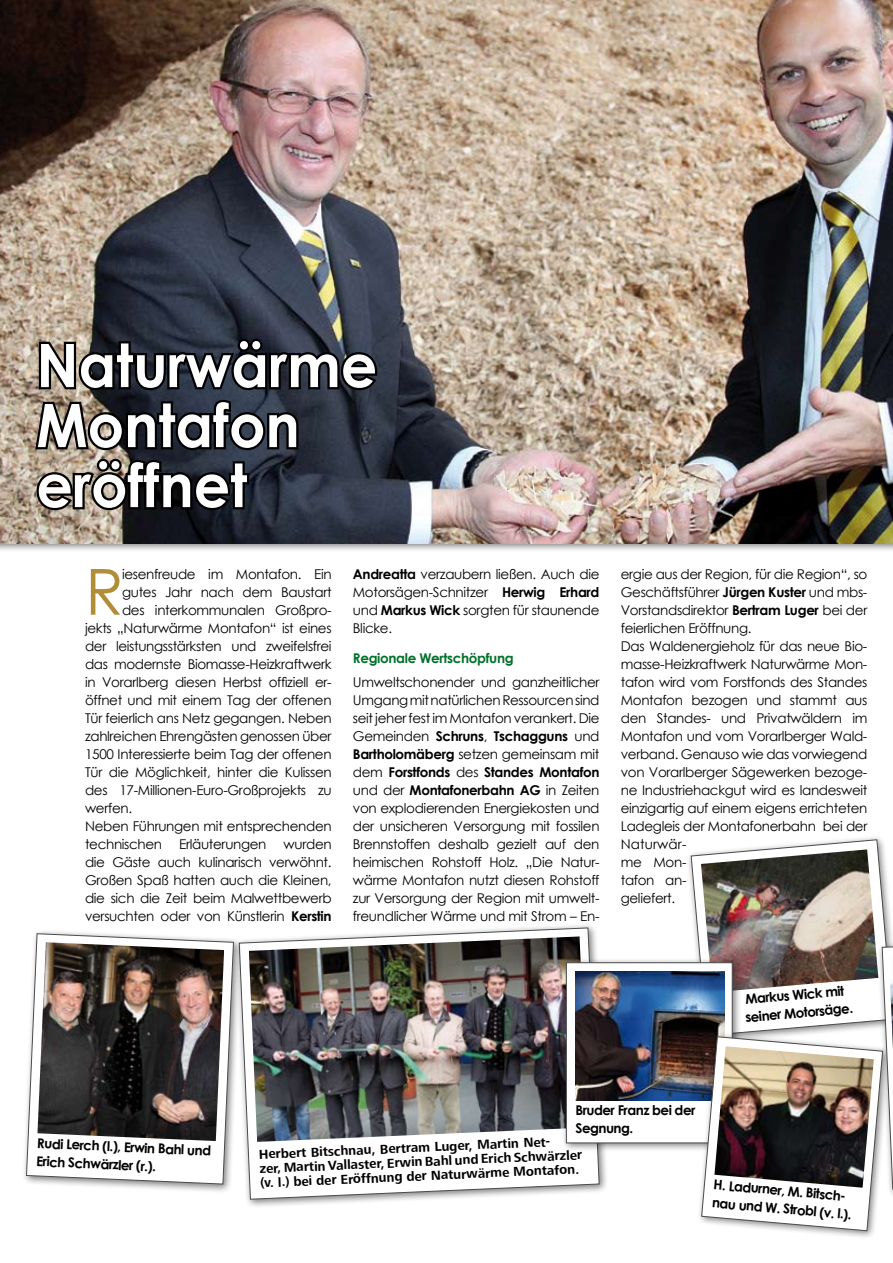
<style>
.page{position:relative;width:893px;height:1263px;background:#fff}
.page>*{position:absolute;margin:0;border:0;box-sizing:border-box;transform-origin:0 0}
.t1{font:63.6px "Century Gothic";color:#b28d38}
.t2{font:700 60px/60px "Century Gothic";color:#fff;scale:.95 1}
.t3{font:13.5px/18px "Century Gothic";letter-spacing:-.025em;color:#000;text-align:justify}
.t4{font:700 13.5px/18px "Century Gothic";letter-spacing:-.04em;color:#000}
.t5{font:700 13.5px/14.2px "Frutiger Next LT";color:#000}
.t6{font:700 13.5px "Century Gothic";letter-spacing:-.025em;color:#007129}
.s1{font-weight:700}
</style>
<div class="page">
<div style="left:234px;top:922px;width:381px;height:293px;background:#000;opacity:.5"></div>
<svg style="left:238px;top:927px;width:362px;height:273px"></svg>
<img style="left:249px;top:936px;width:339px;height:206px">
<div style="left:21px;top:928px;width:228px;height:272px;background:#000;opacity:.5"></div>
<svg style="left:26px;top:933px;width:208px;height:252px"></svg>
<img style="left:37px;top:942px;width:187px;height:199px">
<svg style="left:691px;top:840px;width:201px;height:195px"></svg>
<img style="left:701px;top:849px;width:177px;height:143px">
<div style="left:561px;top:957px;width:187px;height:201px;background:#000;opacity:.5"></div>
<div style="left:566px;top:962px;width:167px;height:181px;background:#fff;border:1px solid #4b4b4d"></div>
<img style="left:575px;top:971px;width:149px;height:129px">
<div style="left:696px;top:1031px;width:197px;height:215px;background:#000;opacity:.5"></div>
<svg style="left:702px;top:1037px;width:181px;height:194px"></svg>
<div style="left:701px;top:1036px;width:182px;height:195px;border:1px solid #4b4b4d;border-radius:15px"></div>
<img style="left:714px;top:1046px;width:160px;height:142px">
<div style="left:876px;top:927px;width:17px;height:278px;background:#000;opacity:.5"></div>
<svg style="left:881px;top:932px;width:12px;height:258px"></svg>
<img style="left:889px;top:955px;width:4px;height:191px">
<div style="left:0;top:0;width:893px;height:559px;background:#000;opacity:.5"></div>
<img style="left:0;top:0;width:893px;height:543px">
<svg style="left:33px;top:335px;width:346px;height:178px;background:#303136"></svg>
<h2 class="t2" style="left:36px;top:333px;width:360px">Naturwärme<br>Montafon eröffnet</h2>
<h1 class="t1" style="left:85px;top:547px;width:40px">R</h1>
<p class="t3" style="left:122px;top:565px;width:211px">iesenfreude im Montafon. Ein</p>
<p class="t3" style="left:122px;top:583px;width:211px">gutes Jahr nach dem Baustart</p>
<p class="t3" style="left:122px;top:601px;width:211px">des interkommunalen Großpro-</p>
<p class="t3" style="left:85px;top:619px;width:248px">jekts „Naturwärme Montafon“ ist eines</p>
<p class="t3" style="left:85px;top:637px;width:248px">der leistungsstärksten und zweifelsfrei</p>
<p class="t3" style="left:85px;top:655px;width:248px">das modernste Biomasse-Heizkraftwerk</p>
<p class="t3" style="left:85px;top:673px;width:248px">in Vorarlberg diesen Herbst offiziell er-</p>
<p class="t3" style="left:85px;top:691px;width:248px">öffnet und mit einem Tag der offenen</p>
<p class="t3" style="left:85px;top:709px;width:248px">Tür feierlich ans Netz gegangen. Neben</p>
<p class="t3" style="left:85px;top:727px;width:248px">zahlreichen Ehrengästen genossen über</p>
<p class="t3" style="left:85px;top:745px;width:248px">1500 Interessierte beim Tag der offenen</p>
<p class="t3" style="left:85px;top:763px;width:248px">Tür die Möglichkeit, hinter die Kulissen</p>
<p class="t3" style="left:85px;top:781px;width:248px">des 17-Millionen-Euro-Großprojekts zu</p>
<p class="t3" style="left:85px;top:798px;width:49px">werfen.</p>
<p class="t3" style="left:85px;top:816px;width:248px">Neben Führungen mit entsprechenden</p>
<p class="t3" style="left:85px;top:834px;width:79px">technischen</p>
<p class="t3" style="left:179px;top:834px;width:89px">Erläuterungen</p>
<p class="t3" style="left:85px;top:834px;width:248px;text-indent:199px">wurden die Gäste auch kulinarisch verwöhnt.<br>Großen Spaß hatten auch die Kleinen, die sich die Zeit beim Malwettbewerb versuchten oder von Künstlerin <span class="s1">Kerstin</span></p>
<p class="t3" style="left:353px;top:564px;width:248px"><span class="s1">Andreatta</span> verzaubern ließen. Auch die Motorsägen-Schnitzer <span class="s1">Herwig Erhard </span>und <span class="s1">Markus Wick</span> sorgten für staunende Blicke.</p>
<p class="t6" style="left:353px;top:647px;width:162px">Regionale Wertschöpfung</p>
<p class="t3" style="left:353px;top:672px;width:248px">Umweltschonender und ganzheitlicher Umgang mit natürlichen Ressourcen sind seit jeher fest im Montafon verankert. Die Gemeinden <span class="s1">Schruns</span>, <span class="s1">Tschagguns</span> und <span class="s1">Bartholomäberg</span> setzen gemeinsam mit dem <span class="s1">Forstfonds</span> des <span class="s1">Standes Montafon </span>und der <span class="s1">Montafonerbahn AG</span> in Zeiten von explodierenden Energiekosten und der unsicheren Versorgung mit fossilen Brennstoffen deshalb gezielt auf den heimischen Rohstoff Holz. „Die Natur&shy;wärme Montafon nutzt diesen Rohstoff zur Versorgung der Region mit umwelt&shy;freundlicher Wärme und mit Strom – En-</p>
<p class="t3" style="left:621px;top:564px;width:248px;text-align:left">ergie aus der Region, für die Region“, so<br>Geschäftsführer <span class="s1">Jürgen Kuster</span> und mbs-<br>Vorstandsdirektor <span class="s1">Bertram Luger</span> bei der feierlichen Eröffnung.<br>Das Waldenergieholz für das neue Bio&shy;masse-Heizkraftwerk Naturwärme Mon&shy;tafon wird vom Forstfonds des Standes<br>Montafon bezogen und stammt aus den Standes- und Privatwäldern im<br>Montafon und vom Vorarlberger Wald&shy;verband. Genauso wie das vorwiegend von Vorarlberger Sägewerken bezoge&shy;ne Industriehackgut wird es landesweit einzigartig auf einem eigens errichteten<br>Ladegleis der Montafonerbahn bei der<br>Naturwär-<br>me Mon-<br>tafon an-<br>geliefert.</p>
<p class="t4" style="left:743px;top:990px;width:110px;rotate:-5deg">Markus Wick mit seiner Motorsäge.</p>
<p class="t4" style="left:38px;top:1133px;width:176px;rotate:3deg">Rudi Lerch (l.), Erwin Bahl und<br>Erich Schwärzler (r.).</p>
<p class="t4" style="left:576px;top:1100px;width:121px">Bruder Franz bei der<br>Segnung.</p>
<p class="t5" style="left:258px;top:1148px;width:325px;rotate:-3deg">Herbert Bitschnau, Bertram Luger, Martin Net-<br>zer, Martin Vallaster, Erwin Bahl und Erich Schwärzler (v. l.) bei der Eröffnung der Naturwärme Montafon.</p>
<p class="t4" style="left:714px;top:1175px;width:142px;rotate:5deg">H. Ladurner, M. Bitsch&shy;nau und W. Strobl (v. l.).</p>
</div>
